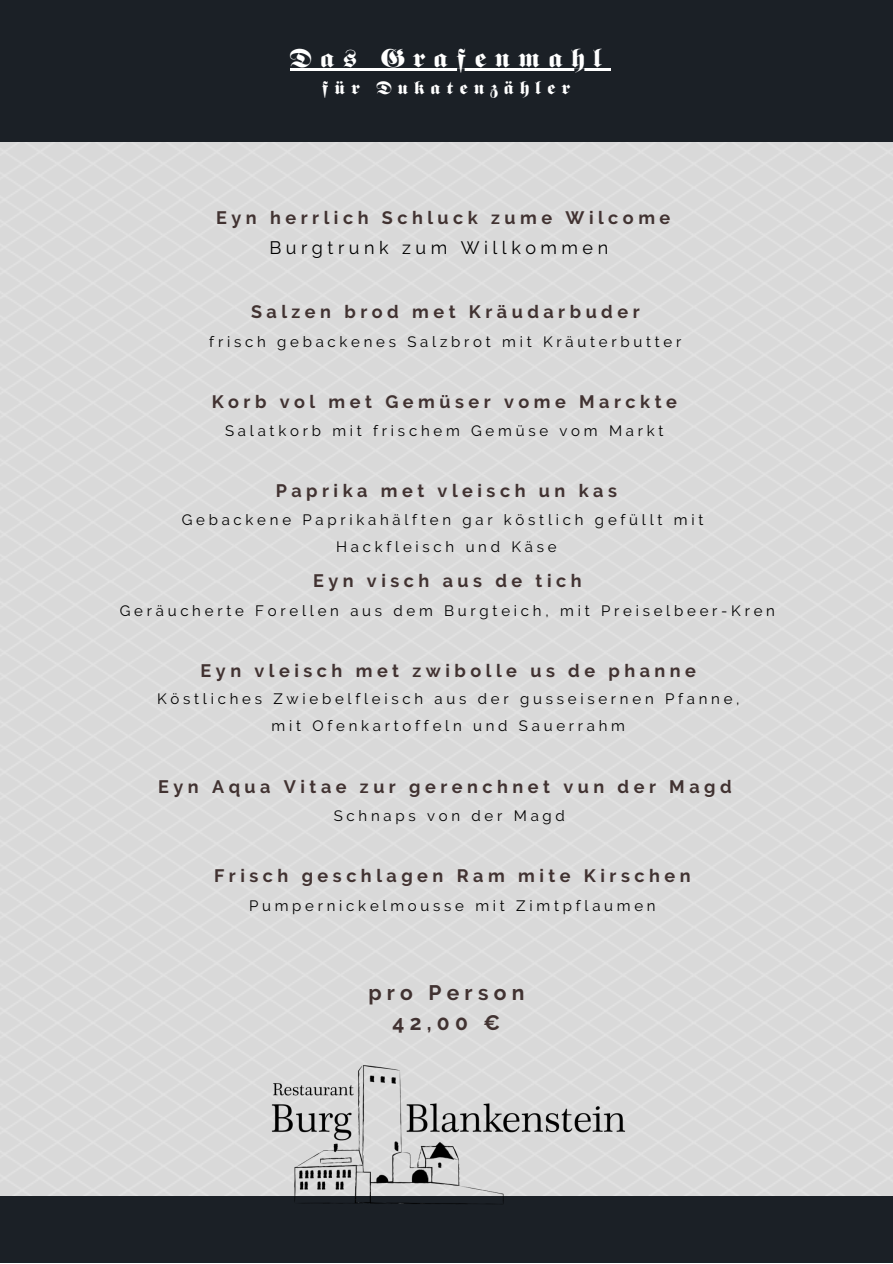
<style>
.page{position:relative;width:893px;height:1264px;background:#fff}
.page>*{position:absolute;margin:0;border:0;box-sizing:border-box;transform-origin:0 0}
.t1{font:30px "Berliner Regular Swfte";letter-spacing:.25em;color:#fff}
.t2{font:21px "Berliner Regular Swfte";letter-spacing:.25em;color:#fff}
.t3{font:700 21px/29.2px "Raleway";letter-spacing:.25em;color:#413231;text-align:center}
.t4{font:700 18px "Raleway";letter-spacing:.25em;color:#413231}
.t5{font:18px "Raleway";letter-spacing:.25em;color:#000}
.t6{font:15px/27px "Raleway";letter-spacing:.25em;color:#000;text-align:center}
</style>
<div class="page">
<div style="left:0;top:0;width:892px;height:142px;background:#1b2026"></div>
<div style="left:0;top:1196px;width:892px;height:66px;background:#1b2026"></div>
<hr style="left:290px;top:69px;width:320px;height:2px;background:#fff">
<img style="left:266px;top:1065px;width:360px;height:139px">
<h1 class="t1" style="left:290px;top:43px;width:315px">Das Grafenmahl</h1>
<h2 class="t2" style="left:322px;top:77px;width:250px">für Dukatenzähler</h2>
<p class="t4" style="left:216px;top:207px;width:455px">Eyn herrlich Schluck zume Wilcome</p>
<p class="t5" style="left:269px;top:237px;width:340px">Burgtrunk zum Willkommen</p>
<p class="t4" style="left:251px;top:301px;width:390px">Salzen brod met Kräudarbuder</p>
<p class="t6" style="left:209px;top:328px;width:473px">frisch gebackenes Salzbrot mit Kräuterbutter</p>
<p class="t4" style="left:212px;top:391px;width:466px">Korb vol met Gemüser vome Marckte</p>
<p class="t6" style="left:225px;top:417px;width:440px">Salatkorb mit frischem Gemüse vom Markt</p>
<p class="t4" style="left:276px;top:480px;width:343px">Paprika met vleisch un kas</p>
<p class="t6" style="left:182px;top:506px;width:523px">Gebackene Paprikahä lften gar kö stlich gefü llt mit<br>Hackfleisch und Kä se</p>
<p class="t4" style="left:313px;top:570px;width:270px">Eyn visch aus de tich</p>
<p class="t6" style="left:120px;top:597px;width:656px">Gerä ucherte Forellen aus dem Burgteich, mit Preiselbeer-Kren</p>
<p class="t4" style="left:201px;top:660px;width:497px">Eyn vleisch met zwibolle us de phanne</p>
<p class="t6" style="left:157px;top:685px;width:584px">Kö stliches Zwiebelfleisch aus der gusseisernen Pfanne, mit Ofenkartoffeln und Sauerrahm</p>
<p class="t4" style="left:158px;top:775px;width:575px">Eyn Aqua Vitae zur gerenchnet vun der Magd</p>
<p class="t6" style="left:334px;top:802px;width:233px">Schnaps von der Magd</p>
<p class="t4" style="left:214px;top:865px;width:478px">Frisch geschlagen Ram mite Kirschen</p>
<p class="t6" style="left:249px;top:892px;width:408px">Pumpernickelmousse mit Zimtpflaumen</p>
<h2 class="t3" style="left:368px;top:978px;width:157px">pro Person<br>42,00 €</h2>
</div>
